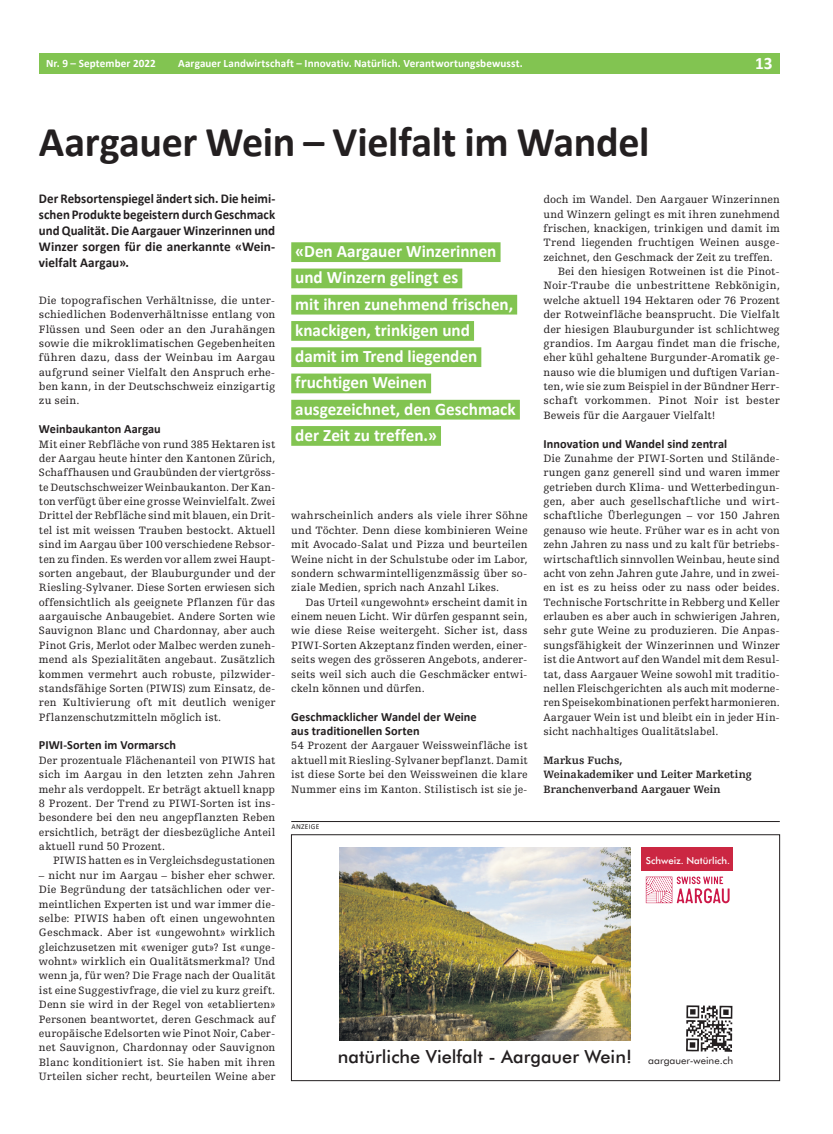
<style>
.page{position:relative;width:833px;height:1134px;background:#fff}
.page>*{position:absolute;margin:0;border:0;box-sizing:border-box;transform-origin:0 0}
.t1{font:700 42.5px "Calibri";letter-spacing:-.01em;color:#231f20}
.t2{font:500 18.12px "Futura BT";color:#231f20}
.t3{font:700 17.5px/26.2px "Calibri";letter-spacing:-.005em;color:#fff}
.t4{font:700 13.5px/16px "Calibri";letter-spacing:.005em;color:#231f20;text-align:justify;scale:.96 1}
.t5{font:700 12.5px/14.4px "Calibri";letter-spacing:.005em;color:#231f20}
.t6{font:11.25px/14.4px "Egyptienne FLT Std";letter-spacing:.005em;color:#231f20;text-align:justify}
.t7{font:700 11.25px "Calibri";letter-spacing:.01em;color:#fff}
.t8{font:700 11.25px/14.4px "Egyptienne FLT Std";letter-spacing:-.005em;color:#231f20;scale:.96 1}
.t9{font:10px "Futura BT";color:#231f20;scale:1.04 1}
.t10{font:500 9.62px "Futura BT";color:#fff}
.t11{font:7.5px "Calibri";letter-spacing:.04em;color:#231f20}
</style>
<div class="page">
<div style="left:39px;top:53px;width:741px;height:21px;background:#82c451"></div>
<img style="left:339px;top:848px;width:292px;height:193px">
<svg style="left:646px;top:876px;width:83px;height:28px"></svg>
<div style="left:641px;top:848px;width:91px;height:23px;background:#cb2742"></div>
<svg style="left:686px;top:1005px;width:46px;height:47px"></svg>
<div style="left:291px;top:834px;width:489px;height:247px;border:1px solid #231f20"></div>
<hr style="left:291px;top:821px;width:489px;height:1px;background:#231f20">
<div style="left:291px;top:242px;width:209px;height:20px;background:#82c451"></div>
<div style="left:291px;top:269px;width:171px;height:19px;background:#82c451"></div>
<div style="left:291px;top:295px;width:226px;height:20px;background:#82c451"></div>
<div style="left:291px;top:321px;width:183px;height:20px;background:#82c451"></div>
<div style="left:291px;top:347px;width:190px;height:20px;background:#82c451"></div>
<div style="left:291px;top:374px;width:140px;height:19px;background:#82c451"></div>
<div style="left:291px;top:400px;width:229px;height:20px;background:#82c451"></div>
<div style="left:291px;top:426px;width:150px;height:20px;background:#82c451"></div>
<p class="t7" style="left:46px;top:55px;width:111px">Nr. 9 – September 2022</p>
<p class="t7" style="left:178px;top:55px;width:346px">Aargauer Landwirtschaft – Innovativ. Natürlich. Verantwortungsbewusst.</p>
<h3 class="t3" style="left:755px;top:50px;width:19px">13</h3>
<h1 class="t1" style="left:39px;top:112px;width:612px">Aargauer Wein – Vielfalt im Wandel</h1>
<p class="t4" style="left:39px;top:190px;width:248px">Der Rebsortenspiegel ändert sich. Die heimi&shy;schen Produkte begeistern durch Geschmack und Qualität. Die Aargauer Winzerinnen und Winzer sorgen für die anerkannte «Wein&shy;vielfalt Aargau».</p>
<p class="t6" style="left:39px;top:293px;width:238px">Die topografischen Verhältnisse, die unter&shy;schiedlichen Bodenverhältnisse entlang von Flüssen und Seen oder an den Jurahängen sowie die mikroklimatischen Gegebenheiten führen dazu, dass der Weinbau im Aargau aufgrund seiner Vielfalt den Anspruch erhe&shy;ben kann, in der Deutschschweiz einzigartig zu sein.</p>
<p class="t5" style="left:39px;top:422px;width:123px">Weinbaukanton Aargau</p>
<p class="t6" style="left:39px;top:437px;width:238px">Mit einer Rebfläche von rund 385 Hektaren ist der Aargau heute hinter den Kantonen Zürich, Schaffhausen und Graubünden der viertgröss&shy;te Deutschschweizer Weinbaukanton. Der Kan&shy;ton verfügt über eine grosse Weinvielfalt. Zwei Drittel der Rebfläche sind mit blauen, ein Drit&shy;tel ist mit weissen Trauben bestockt. Aktuell sind im Aargau über 100 verschiedene Rebsor&shy;ten zu finden. Es werden vor allem zwei Haupt&shy;sorten angebaut, der Blauburgunder und der Riesling-Sylvaner. Diese Sorten erwiesen sich offensichtlich als geeignete Pflanzen für das aargauische Anbaugebiet. Andere Sorten wie Sauvignon Blanc und Chardonnay, aber auch Pinot Gris, Merlot oder Malbec werden zuneh&shy;mend als Spezialitäten angebaut. Zusätzlich kommen vermehrt auch robuste, pilzwider&shy;standsfähige Sorten (PIWIS) zum Einsatz, de&shy;ren Kultivierung oft mit deutlich weniger Pflanzenschutzmitteln möglich ist.</p>
<p class="t5" style="left:39px;top:738px;width:139px">PIWI-Sorten im Vormarsch</p>
<p class="t6" style="left:39px;top:753px;width:238px">Der prozentuale Flächenanteil von PIWIS hat sich im Aargau in den letzten zehn Jahren mehr als verdoppelt. Er beträgt aktuell knapp 8 Prozent. Der Trend zu PIWI-Sorten ist ins&shy;besondere bei den neu angepflanzten Reben ersichtlich, beträgt der diesbezügliche Anteil aktuell rund 50 Prozent.</p>
<p class="t6" style="left:53px;top:854px;width:224px">PIWIS hatten es in Vergleichsdegustationen</p>
<p class="t6" style="left:39px;top:868px;width:238px">– nicht nur im Aargau – bisher eher schwer.<br>Die Begründung der tatsächlichen oder ver&shy;meintlichen Experten ist und war immer die&shy;selbe: PIWIS haben oft einen ungewohnten Geschmack. Aber ist «ungewohnt» wirklich gleichzusetzen mit «weniger gut»? Ist «unge&shy;wohnt» wirklich ein Qualitätsmerkmal? Und wenn ja, für wen? Die Frage nach der Qualität ist eine Suggestivfrage, die viel zu kurz greift.<br>Denn sie wird in der Regel von «etablierten» Personen beantwortet, deren Geschmack auf europäische Edelsorten wie Pinot Noir, Caber&shy;net Sauvignon, Chardonnay oder Sauvignon Blanc konditioniert ist. Sie haben mit ihren Urteilen sicher recht, beurteilen Weine aber</p>
<p class="t6" style="left:543px;top:192px;width:238px">doch im Wandel. Den Aargauer Winzerinnen</p>
<p class="t6" style="left:543px;top:207px;width:238px">und Winzern gelingt es mit ihren zunehmend</p>
<p class="t6" style="left:543px;top:221px;width:238px">frischen, knackigen, trinkigen und damit im</p>
<p class="t6" style="left:543px;top:236px;width:238px">Trend liegenden fruchtigen Weinen ausge-</p>
<p class="t6" style="left:543px;top:250px;width:231px">zeichnet, den Geschmack der Zeit zu treffen.</p>
<p class="t6" style="left:557px;top:264px;width:224px">Bei den hiesigen Rotweinen ist die Pinot-</p>
<p class="t6" style="left:543px;top:279px;width:238px">Noir-Traube die unbestrittene Rebkönigin,</p>
<p class="t6" style="left:543px;top:293px;width:238px">welche aktuell 194 Hektaren oder 76 Prozent</p>
<p class="t6" style="left:543px;top:307px;width:238px">der Rotweinfläche beansprucht. Die Vielfalt</p>
<p class="t6" style="left:543px;top:322px;width:238px">der hiesigen Blauburgunder ist schlichtweg</p>
<p class="t6" style="left:543px;top:336px;width:238px">grandios. Im Aargau findet man die frische,</p>
<p class="t6" style="left:543px;top:351px;width:238px">eher kühl gehaltene Burgunder-Aromatik ge-</p>
<p class="t6" style="left:543px;top:365px;width:238px">nauso wie die blumigen und duftigen Varian-</p>
<p class="t6" style="left:543px;top:379px;width:238px">ten, wie sie zum Beispiel in der Bündner Herr-</p>
<p class="t6" style="left:543px;top:394px;width:238px">schaft vorkommen. Pinot Noir ist bester</p>
<p class="t6" style="left:543px;top:408px;width:173px">Beweis für die Aargauer Vielfalt!</p>
<p class="t5" style="left:543px;top:436px;width:185px">Innovation und Wandel sind zentral</p>
<p class="t6" style="left:543px;top:451px;width:238px">Die Zunahme der PIWI-Sorten und Stilände&shy;rungen ganz generell sind und waren immer getrieben durch Klima- und Wetterbedingun&shy;gen, aber auch gesellschaftliche und wirt&shy;schaftliche Überlegungen – vor 150 Jahren genauso wie heute. Früher war es in acht von zehn Jahren zu nass und zu kalt für betriebs&shy;wirtschaftlich sinnvollen Weinbau, heute sind acht von zehn Jahren gute Jahre, und in zwei&shy;en ist es zu heiss oder zu nass oder beides.<br>Technische Fortschritte in Rebberg und Keller erlauben es aber auch in schwierigen Jahren, sehr gute Weine zu produzieren. Die Anpas&shy;sungsfähigkeit der Winzerinnen und Winzer ist die Antwort auf den Wandel mit dem Resul&shy;tat, dass Aargauer Weine sowohl mit traditio&shy;nellen Fleischgerichten als auch mit moderne&shy;ren Speisekombinationen perfekt harmonieren.<br>Aargauer Wein ist und bleibt ein in jeder Hin&shy;sicht nachhaltiges Qualitätslabel.</p>
<p class="t8" style="left:543px;top:753px;width:218px">Markus Fuchs,<br>Weinakademiker und Leiter Marketing<br>Branchenverband Aargauer Wein</p>
<h3 class="t3" style="left:295px;top:238px;width:222px">«Den Aargauer Winzerinnen und Winzern gelingt es<br>mit ihren zunehmend frischen, knackigen, trinkigen und damit im Trend liegenden fruchtigen Weinen ausgezeichnet, den Geschmack der Zeit zu treffen.»</h3>
<p class="t6" style="left:291px;top:509px;width:238px">wahrscheinlich anders als viele ihrer Söhne und Töchter. Denn diese kombinieren Weine mit Avocado-Salat und Pizza und beurteilen Weine nicht in der Schulstube oder im Labor, sondern schwarmintelligenzmässig über so&shy;ziale Medien, sprich nach Anzahl Likes.</p>
<p class="t6" style="left:291px;top:595px;width:238px;text-indent:14px">Das Urteil «ungewohnt» erscheint damit in einem neuen Licht. Wir dürfen gespannt sein, wie diese Reise weitergeht. Sicher ist, dass PIWI-Sorten Akzeptanz finden werden, einer&shy;seits wegen des grösseren Angebots, anderer&shy;seits weil sich auch die Geschmäcker entwi&shy;ckeln können und dürfen.</p>
<p class="t5" style="left:291px;top:709px;width:187px">Geschmacklicher Wandel der Weine aus traditionellen Sorten</p>
<p class="t6" style="left:291px;top:739px;width:238px">54 Prozent der Aargauer Weissweinfläche ist aktuell mit Riesling-Sylvaner bepflanzt. Damit ist diese Sorte bei den Weissweinen die klare Nummer eins im Kanton. Stilistisch ist sie je-</p>
<p class="t11" style="left:291px;top:821px;width:30px">ANZEIGE</p>
<p class="t10" style="left:645px;top:855px;width:86px">Schweiz. Natürlich.</p>
<h2 class="t2" style="left:338px;top:1045px;width:296px">natürliche Vielfalt - Aargauer Wein!</h2>
<p class="t9" style="left:648px;top:1054px;width:83px">aargauer-weine.ch</p>
</div>
